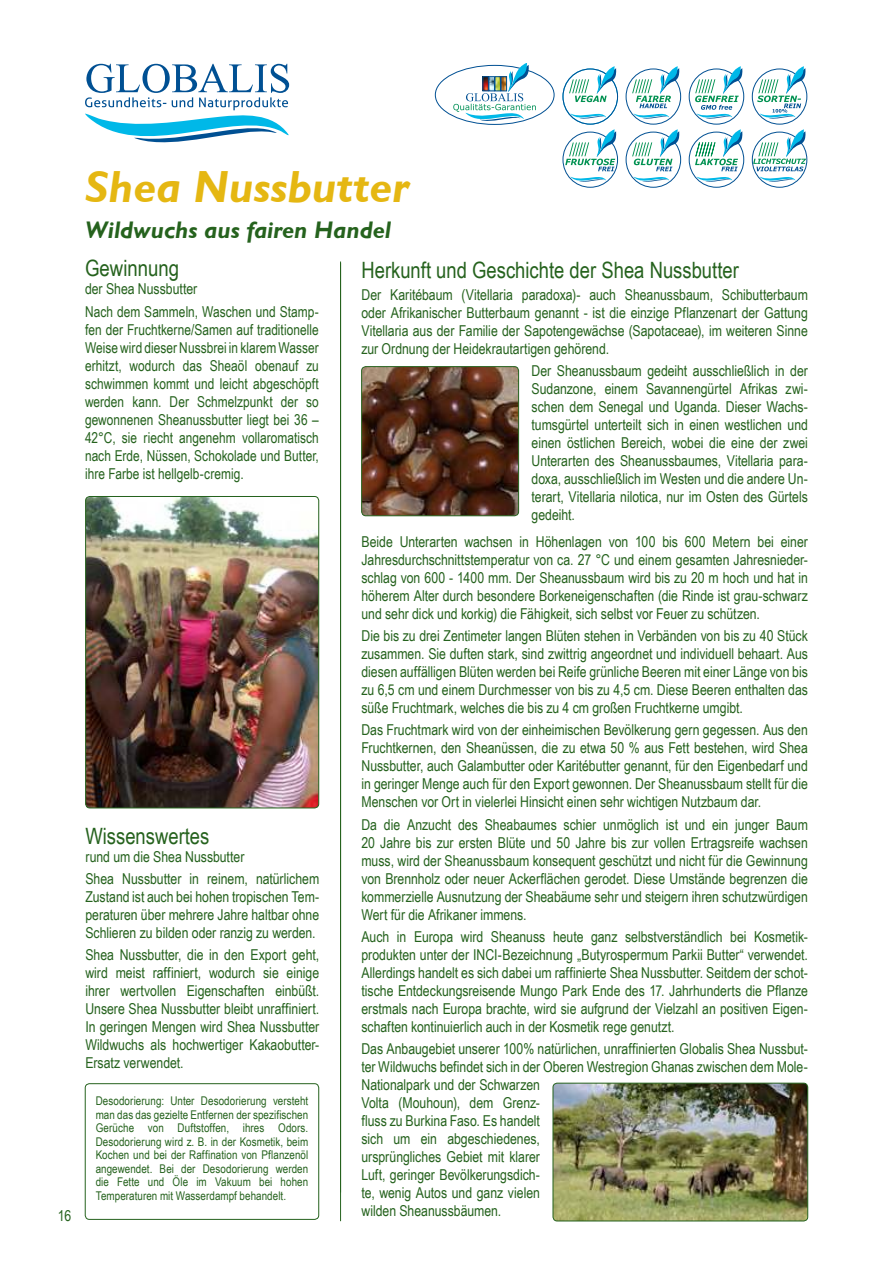
<style>
.page{position:relative;width:893px;height:1263px;background:#fff}
.page>*{position:absolute;margin:0;border:0;box-sizing:border-box;transform-origin:0 0}
.t1{font:italic 700 45px "Gill Sans";color:#e5b712}
.t2{font:italic 700 24px "Gill Sans";color:#25621d}
.t3{font:22.5px "Arial Narrow";color:#25621d}
.t4{font:15px/18px "Arial Narrow";color:#25621d;text-align:justify}
.t5{font:12px/13.5px "Arial Narrow";letter-spacing:.005em;color:#25621d;text-align:justify}
</style>
<div class="page">
<svg style="left:85px;top:64px;width:204px;height:78px"></svg>
<hr style="left:340px;top:263px;width:1px;height:958px;background:#25621d">
<svg style="left:570px;top:114px;width:36px;height:5px"></svg>
<svg style="left:568px;top:66px;width:50px;height:36px"></svg>
<svg style="left:633px;top:114px;width:36px;height:5px"></svg>
<svg style="left:631px;top:66px;width:50px;height:42px"></svg>
<svg style="left:694px;top:66px;width:50px;height:53px"></svg>
<svg style="left:757px;top:66px;width:51px;height:53px"></svg>
<svg style="left:570px;top:177px;width:36px;height:5px"></svg>
<svg style="left:565px;top:129px;width:53px;height:42px"></svg>
<svg style="left:633px;top:177px;width:36px;height:5px"></svg>
<svg style="left:631px;top:129px;width:50px;height:42px"></svg>
<svg style="left:697px;top:177px;width:35px;height:5px"></svg>
<svg style="left:694px;top:129px;width:50px;height:42px"></svg>
<svg style="left:753px;top:129px;width:55px;height:42px"></svg>
<svg style="left:760px;top:177px;width:36px;height:5px"></svg>
<svg style="left:453px;top:64px;width:83px;height:57px"></svg>
<hr style="left:340px;top:261px;width:1px;height:931px;background:#25621d">
<img style="left:553px;top:1083px;width:255px;height:138px">
<div style="left:553px;top:1083px;width:255px;height:138px;border:1px solid #25621d;border-radius:4px"></div>
<img style="left:362px;top:368px;width:157px;height:148px">
<div style="left:361px;top:366px;width:158px;height:150px;border:1px solid #25621d;border-radius:4px"></div>
<div style="left:85px;top:1083px;width:234px;height:136px;border:1px solid #25621d;border-radius:4px"></div>
<img style="left:86px;top:496px;width:233px;height:312px">
<div style="left:85px;top:496px;width:234px;height:312px;border:1px solid #25621d;border-radius:4px"></div>
<p class="t4" style="left:58px;top:1207px;width:15px">16</p>
<h1 class="t1" style="left:85px;top:162px;width:327px">shea nussbutter</h1>
<h2 class="t2" style="left:85px;top:216px;width:308px">Wildwuchs aus fairen handel</h2>
<h3 class="t3" style="left:361px;top:261px;width:379px">Herkunft und Geschichte der Shea Nussbutter</h3>
<p class="t4" style="left:361px;top:287px;width:448px">Der Karitébaum (Vitellaria paradoxa)- auch Sheanussbaum, Schibutterbaum oder Afrikanischer Butterbaum genannt - ist die einzige Pflanzenart der Gattung Vitellaria aus der Familie der Sapotengewächse (Sapotaceae), im weiteren Sinne zur Ordnung der Heidekrautartigen gehörend.</p>
<p class="t4" style="left:532px;top:363px;width:278px">Der Sheanussbaum gedeiht ausschließlich in der Sudanzone, einem Savannengürtel Afrikas zwi&shy;schen dem Senegal und Uganda. Dieser Wachs&shy;tumsgürtel unterteilt sich in einen westlichen und einen östlichen Bereich, wobei die eine der zwei Unterarten des Sheanussbaumes, Vitellaria para&shy;doxa, ausschließlich im Westen und die andere Un&shy;terart, Vitellaria nilotica, nur im Osten des Gürtels gedeiht.</p>
<p class="t4" style="left:361px;top:534px;width:448px">Beide Unterarten wachsen in Höhenlagen von 100 bis 600 Metern bei einer Jahresdurchschnittstemperatur von ca. 27 °C und einem gesamten Jahresnieder&shy;schlag von 600 - 1400 mm. Der Sheanussbaum wird bis zu 20 m hoch und hat in höherem Alter durch besondere Borkeneigenschaften (die Rinde ist grau-schwarz und sehr dick und korkig) die Fähigkeit, sich selbst vor Feuer zu schützen.</p>
<p class="t4" style="left:361px;top:628px;width:448px">Die bis zu drei Zentimeter langen Blüten stehen in Verbänden von bis zu 40 Stück zusammen. Sie duften stark, sind zwittrig angeordnet und individuell behaart. Aus diesen auffälligen Blüten werden bei Reife grünliche Beeren mit einer Länge von bis zu 6,5 cm und einem Durchmesser von bis zu 4,5 cm. Diese Beeren enthalten das süße Fruchtmark, welches die bis zu 4 cm großen Fruchtkerne umgibt.</p>
<p class="t4" style="left:361px;top:722px;width:448px">Das Fruchtmark wird von der einheimischen Bevölkerung gern gegessen. Aus den Fruchtkernen, den Sheanüssen, die zu etwa 50 % aus Fett bestehen, wird Shea Nussbutter, auch Galambutter oder Karitébutter genannt, für den Eigenbedarf und in geringer Menge auch für den Export gewonnen. Der Sheanussbaum stellt für die Menschen vor Ort in vielerlei Hinsicht einen sehr wichtigen Nutzbaum dar.</p>
<p class="t4" style="left:361px;top:817px;width:448px">Da die Anzucht des Sheabaumes schier unmöglich ist und ein junger Baum 20 Jahre bis zur ersten Blüte und 50 Jahre bis zur vollen Ertragsreife wachsen muss, wird der Sheanussbaum konsequent geschützt und nicht für die Gewinnung von Brennholz oder neuer Ackerflächen gerodet. Diese Umstände begrenzen die kommerzielle Ausnutzung der Sheabäume sehr und steigern ihren schutzwürdigen Wert für die Afrikaner immens.</p>
<p class="t4" style="left:361px;top:929px;width:448px">Auch in Europa wird Sheanuss heute ganz selbstverständlich bei Kosmetik&shy;produkten unter der INCI-Bezeichnung „Butyrospermum Parkii Butter“ verwendet.<br>Allerdings handelt es sich dabei um raffinierte Shea Nussbutter. Seitdem der schot&shy;tische Entdeckungsreisende Mungo Park Ende des 17. Jahrhunderts die Pflanze erstmals nach Europa brachte, wird sie aufgrund der Vielzahl an positiven Eigen&shy;schaften kontinuierlich auch in der Kosmetik rege genutzt.</p>
<p class="t4" style="left:361px;top:1041px;width:448px;text-align:left">Das Anbaugebiet unserer 100% natürlichen, unraffinierten Globalis Shea Nussbut&shy;ter Wildwuchs befindet sich in der Oberen Westregion Ghanas zwischen dem Mole-Nationalpark und der Schwarzen<br>Volta (Mouhoun), dem Grenz-<br>fluss zu Burkina Faso. Es handelt<br>sich um ein abgeschiedenes,<br>ursprüngliches Gebiet mit klarer<br>Luft, geringer Bevölkerungsdich-<br>te, wenig Autos und ganz vielen<br>wilden Sheanussbäumen.</p>
<h3 class="t3" style="left:85px;top:260px;width:96px">Gewinnung</h3>
<p class="t4" style="left:85px;top:279px;width:235px;line-height:22.2px">der Shea Nussbutter<br>Nach dem Sammeln, Waschen und Stamp-</p>
<p class="t4" style="left:85px;top:322px;width:235px">fen der Fruchtkerne/Samen auf traditionelle Weise wird dieser Nussbrei in klarem Wasser erhitzt, wodurch das Sheaöl obenauf zu schwimmen kommt und leicht abgeschöpft werden kann. Der Schmelzpunkt der so gewonnenen Sheanussbutter liegt bei 36 – 42°C, sie riecht angenehm vollaromatisch nach Erde, Nüssen, Schokolade und Butter, ihre Farbe ist hellgelb-cremig.</p>
<h3 class="t3" style="left:85px;top:827px;width:126px">Wissenswertes</h3>
<p class="t4" style="left:85px;top:846px;width:235px;line-height:22.2px">rund um die Shea Nussbutter<br>Shea Nussbutter in reinem, natürlichem</p>
<p class="t4" style="left:85px;top:889px;width:235px">Zustand ist auch bei hohen tropischen Tem&shy;peraturen über mehrere Jahre haltbar ohne Schlieren zu bilden oder ranzig zu werden.</p>
<p class="t4" style="left:85px;top:947px;width:235px">Shea Nussbutter, die in den Export geht, wird meist raffiniert, wodurch sie einige ihrer wertvollen Eigenschaften einbüßt.<br>Unsere Shea Nussbutter bleibt unraffiniert.<br>In geringen Mengen wird Shea Nussbutter Wildwuchs als hochwertiger Kakaobutter-Ersatz verwendet.</p>
<p class="t5" style="left:96px;top:1095px;width:214px">Desodorierung: Unter Desodorierung versteht man das das gezielte Entfernen der spezifischen Gerüche von Duftstoffen, ihres Odors.<br>Desodorierung wird z. B. in der Kosmetik, beim Kochen und bei der Raffination von Pflanzenöl angewendet. Bei der Desodorierung werden die Fette und Öle im Vakuum bei hohen Temperaturen mit Wasserdampf behandelt.</p>
</div>
